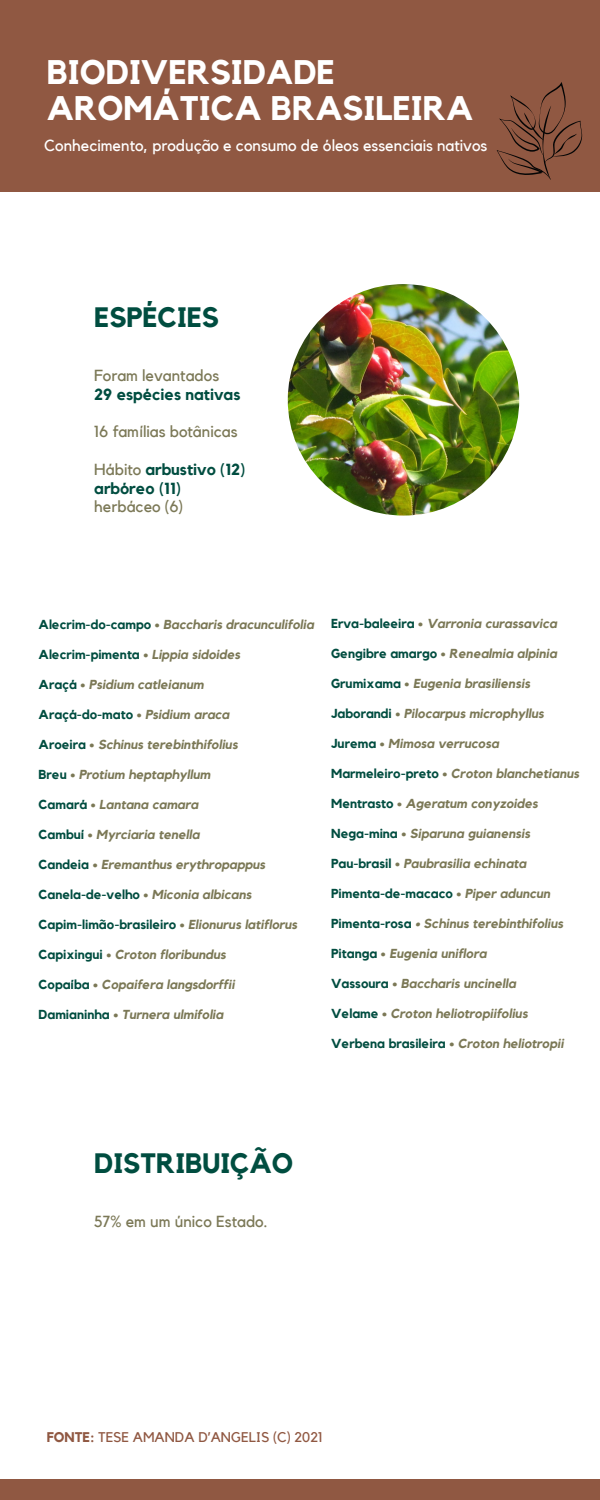
<style>
.page{position:relative;width:600px;height:1500px;background:#fff}
.page>*{position:absolute;margin:0;border:0;box-sizing:border-box;transform-origin:0 0}
.t1{font:700 34px/35.2px "Kollektif";color:#fff}
.t2{font:700 28px "Kollektif";color:#004d40}
.t3{font:16px "Kollektif";color:#7b7856}
.t4{font:16px "Kollektif";color:#fff}
.t5{font:700 16px "Kollektif";color:#004d40}
.t6{font:14px "Kollektif";color:#905842}
.t7{font:italic 700 13px "Kollektif";color:#7b7856}
.t8{font:700 13px "Kollektif";color:#004d40}
.s1{font-weight:400;color:#7b7856}
.s2{font-style:normal;color:#004d40}
.s3{font-style:normal}
.s4{color:#7b7856}
.s5{font-style:italic;color:#7b7856}
.s6{font-weight:700}
</style>
<div class="page">
<div style="left:0;top:1479px;width:600px;height:21px;background:#905842"></div>
<div style="left:0;top:0;width:600px;height:192px;background:#905842"></div>
<svg style="left:497px;top:82px;width:85px;height:98px"></svg>
<img style="left:288px;top:284px;width:231px;height:232px;border-radius:50%">
<p class="t1" style="left:47px;top:56px;width:428px">BIODIVERSIDADE<br>AROMÁTICA BRASILEIRA</p>
<p class="t4" style="left:44px;top:138px;width:445px">Conhecimento, produção e consumo de óleos essenciais nativos</p>
<p class="t2" style="left:94px;top:304px;width:126px">ESPÉCIES</p>
<p class="t3" style="left:94px;top:368px;width:126px">Foram levantados</p>
<p class="t5" style="left:94px;top:387px;width:148px">29 espécies nativas</p>
<p class="t3" style="left:94px;top:424px;width:145px">16 famílias botânicas</p>
<p class="t5" style="left:94px;top:462px;width:153px"><span class="s1">Hábito</span> arbustivo (12)</p>
<p class="t5" style="left:94px;top:481px;width:88px">arbóreo (11)</p>
<p class="t3" style="left:94px;top:499px;width:91px">herbáceo (6)</p>
<p class="t7" style="left:39px;top:618px;width:277px"><span class="s2">Alecrim-do-campo</span> <span class="s3">•</span> Baccharis dracunculifolia</p>
<p class="t8" style="left:39px;top:648px;width:203px">Alecrim-pimenta <span class="s4">•</span> <span class="s5">Lippia sidoides</span></p>
<p class="t7" style="left:39px;top:678px;width:167px"><span class="s2">Araçá</span> <span class="s3">•</span> Psidium catleianum</p>
<p class="t8" style="left:39px;top:708px;width:192px">Araçá-do-mato <span class="s4">•</span> <span class="s5">Psidium araca</span></p>
<p class="t7" style="left:39px;top:738px;width:201px"><span class="s2">Aroeira</span> <span class="s3">•</span> Schinus terebinthifolius</p>
<p class="t7" style="left:39px;top:768px;width:173px"><span class="s2">Breu</span> <span class="s3">•</span> Protium heptaphyllum</p>
<p class="t7" style="left:39px;top:798px;width:161px"><span class="s2">Camará</span> <span class="s3">•</span> Lantana camara</p>
<p class="t7" style="left:39px;top:828px;width:163px"><span class="s2">Cambuí</span> <span class="s3">•</span> Myrciaria tenella</p>
<p class="t7" style="left:39px;top:858px;width:228px"><span class="s2">Candeia</span> <span class="s3">•</span> Eremanthus erythropappus</p>
<p class="t8" style="left:39px;top:888px;width:214px">Canela-de-velho <span class="s4">•</span> <span class="s5">Miconia albicans</span></p>
<p class="t8" style="left:39px;top:918px;width:260px">Capim-limão-brasileiro <span class="s4">•</span> <span class="s5">Elionurus latiflorus</span></p>
<p class="t7" style="left:39px;top:948px;width:189px"><span class="s2">Capixingui</span> <span class="s3">•</span> Croton floribundus</p>
<p class="t7" style="left:39px;top:978px;width:198px"><span class="s2">Copaíba</span> <span class="s3">•</span> Copaifera langsdorffii</p>
<p class="t7" style="left:39px;top:1008px;width:186px"><span class="s2">Damianinha</span> <span class="s3">•</span> Turnera ulmifolia</p>
<p class="t7" style="left:331px;top:617px;width:227px"><span class="s2">Erva-baleeira</span> <span class="s3">•</span> Varronia curassavica</p>
<p class="t7" style="left:331px;top:647px;width:227px"><span class="s2">Gengibre amargo</span> <span class="s3">•</span> Renealmia alpinia</p>
<p class="t7" style="left:331px;top:677px;width:200px"><span class="s2">Grumixama</span> <span class="s3">•</span> Eugenia brasiliensis</p>
<p class="t7" style="left:331px;top:707px;width:214px"><span class="s2">Jaborandi</span> <span class="s3">•</span> Pilocarpus microphyllus</p>
<p class="t7" style="left:331px;top:737px;width:169px"><span class="s2">Jurema</span> <span class="s3">•</span> Mimosa verrucosa</p>
<p class="t7" style="left:331px;top:767px;width:250px"><span class="s2">Marmeleiro-preto</span> <span class="s3">•</span> Croton blanchetianus</p>
<p class="t7" style="left:331px;top:797px;width:208px"><span class="s2">Mentrasto</span> <span class="s3">•</span> Ageratum conyzoides</p>
<p class="t7" style="left:331px;top:827px;width:201px"><span class="s2">Nega-mina</span> <span class="s3">•</span> Siparuna guianensis</p>
<p class="t7" style="left:331px;top:857px;width:197px"><span class="s2">Pau-brasil</span> <span class="s3">•</span> Paubrasilia echinata</p>
<p class="t8" style="left:331px;top:887px;width:221px">Pimenta-de-macaco <span class="s4">•</span> <span class="s5">Piper aduncun</span></p>
<p class="t7" style="left:331px;top:917px;width:234px"><span class="s2">Pimenta-rosa</span> • Schinus terebinthifolius</p>
<p class="t7" style="left:331px;top:947px;width:157px"><span class="s2">Pitanga</span> <span class="s3">•</span> Eugenia uniflora</p>
<p class="t7" style="left:331px;top:977px;width:186px"><span class="s2">Vassoura</span> <span class="s3">•</span> Baccharis uncinella</p>
<p class="t7" style="left:331px;top:1007px;width:198px"><span class="s2">Velame</span> <span class="s3">•</span> Croton heliotropiifolius</p>
<p class="t8" style="left:331px;top:1037px;width:234px">Verbena brasileira <span class="s4">•</span> <span class="s5">Croton heliotropii</span></p>
<p class="t2" style="left:94px;top:1150px;width:201px">DISTRIBUIÇÃO</p>
<p class="t3" style="left:94px;top:1214px;width:175px">57% em um único Estado.</p>
<p class="t6" style="left:47px;top:1431px;width:277px"><span class="s6">FONTE:</span> TESE AMANDA D’ANGELIS (C) 2021</p>
</div>
